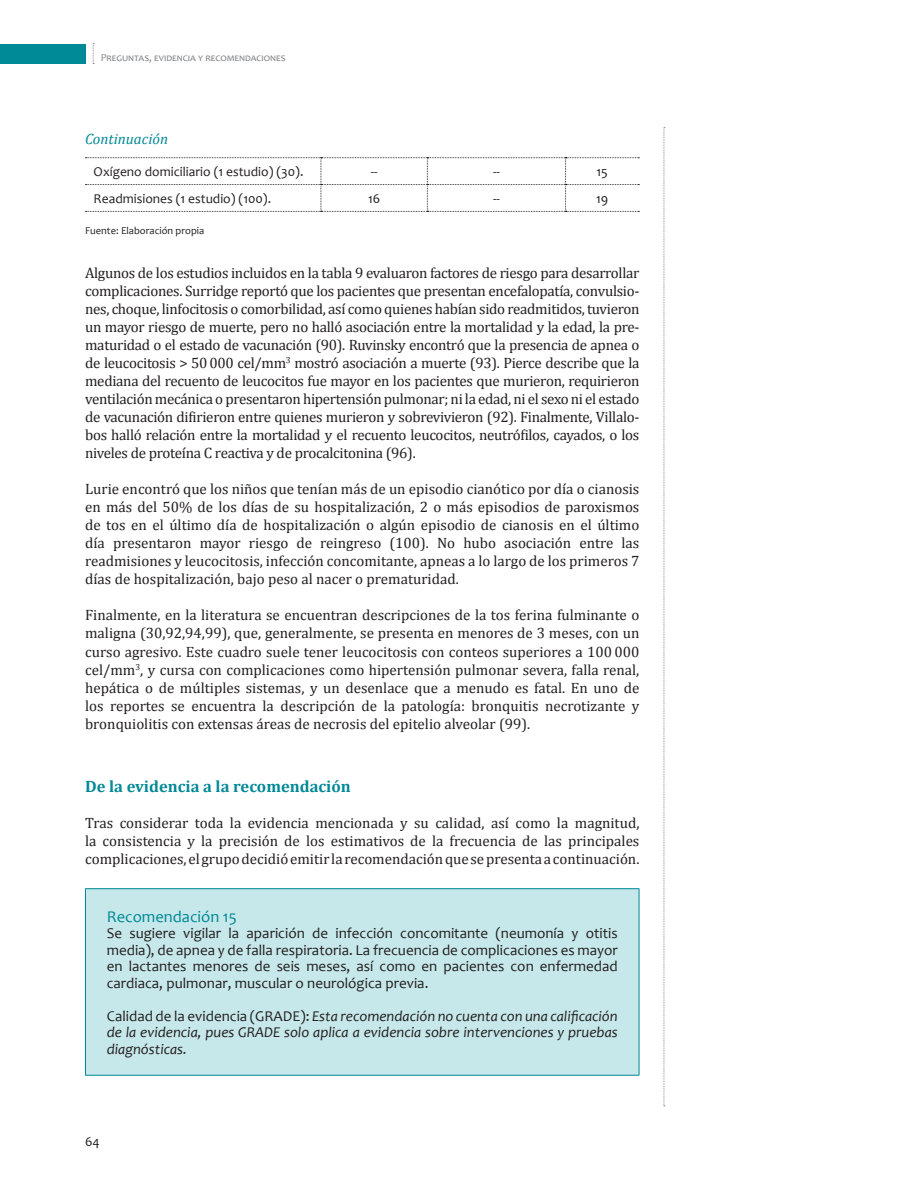
<style>
.page{position:relative;width:915px;height:1191px;background:#fff}
.page>*{position:absolute;margin:0;border:0;box-sizing:border-box;transform-origin:0 0}
.Titulo_3{font:700 16.5px "Cambria";color:#008996}
.titulo_cuadro_recome{font:16.5px "Candara";color:#008996}
.Texto_normal{font:15px/18px "Cambria";color:#231f20;text-align:justify}
.Texto_cuadro{font:15px/16.5px "Candara";color:#231f20;text-align:justify}
.Texto_cuadro-2{font:italic 15px/16.5px "Candara";color:#231f20;text-align:justify}
.Titulo_3-2{font:italic 15px "Cambria";color:#008996}
.Texto_normal_tabla{font:13.5px "Candara";color:#231f20}
.t1{font:10.5px "Candara";color:#808285}
.Texto_normal-2{font:10.5px "Candara";color:#231f20}
.s1{font-style:normal}
</style>
<div class="page">
<svg style="left:663px;top:127px;width:1px;height:979px"></svg>
<div style="left:0;top:44px;width:86px;height:19px;background:#008996"></div>
<svg style="left:93px;top:43px;width:1px;height:21px"></svg>
<svg style="left:85px;top:157px;width:554px;height:55px"></svg>
<div style="left:85px;top:888px;width:553px;height:187px;background:#c7e8ea"></div>
<hr style="left:85px;top:888px;width:554px;height:1px;background:#008996">
<hr style="left:85px;top:889px;width:1px;height:185px;background:#008996">
<hr style="left:638px;top:889px;width:1px;height:185px;background:#008996">
<hr style="left:85px;top:1074px;width:554px;height:1px;background:#008996">
<p class="t1" style="left:101px;top:51px;width:186px">Preguntas, evidencia y recomendaciones</p>
<p class="Titulo_3-2" style="left:85px;top:128px;width:84px">Continuación</p>
<p class="Texto_normal_tabla" style="left:94px;top:163px;width:211px">Oxígeno domiciliario (1 estudio) (30).</p>
<p class="Texto_normal_tabla" style="left:370px;top:163px;width:8px">--</p>
<p class="Texto_normal_tabla" style="left:493px;top:163px;width:8px">--</p>
<p class="Texto_normal_tabla" style="left:596px;top:163px;width:13px">15</p>
<p class="Texto_normal_tabla" style="left:94px;top:190px;width:179px">Readmisiones (1 estudio) (100).</p>
<p class="Texto_normal_tabla" style="left:368px;top:190px;width:14px">16</p>
<p class="Texto_normal_tabla" style="left:493px;top:190px;width:8px">--</p>
<p class="Texto_normal_tabla" style="left:596px;top:190px;width:14px">19</p>
<p class="Texto_normal-2" style="left:85px;top:224px;width:121px">Fuente: Elaboración propia</p>
<p class="Texto_normal" style="left:85px;top:264px;width:555px">Algunos de los estudios incluidos en la tabla 9 evaluaron factores de riesgo para desarrollar complicaciones. Surridge reportó que los pacientes que presentan encefalopatía, convulsio&shy;nes, choque, linfocitosis o comorbilidad, así como quienes habían sido readmitidos, tuvieron un mayor riesgo de muerte, pero no halló asociación entre la mortalidad y la edad, la pre&shy;maturidad o el estado de vacunación (90). Ruvinsky encontró que la presencia de apnea o de leucocitosis &gt; 50 000 cel/mm<sup>3</sup> mostró asociación a muerte (93). Pierce describe que la mediana del recuento de leucocitos fue mayor en los pacientes que murieron, requirieron ventilación mecánica o presentaron hipertensión pulmonar; ni la edad, ni el sexo ni el estado de vacunación difirieron entre quienes murieron y sobrevivieron (92). Finalmente, Villalo&shy;bos halló relación entre la mortalidad y el recuento leucocitos, neutrófilos, cayados, o los niveles de proteína C reactiva y de procalcitonina (96).</p>
<p class="Texto_normal" style="left:85px;top:480px;width:555px">Lurie encontró que los niños que tenían más de un episodio cianótico por día o cianosis en más del 50% de los días de su hospitalización, 2 o más episodios de paroxismos de tos en el último día de hospitalización o algún episodio de cianosis en el último día presentaron mayor riesgo de reingreso (100). No hubo asociación entre las readmisiones y leucocitosis, infección concomitante, apneas a lo largo de los primeros 7 días de hospitalización, bajo peso al nacer o prematuridad.</p>
<p class="Texto_normal" style="left:85px;top:606px;width:555px">Finalmente, en la literatura se encuentran descripciones de la tos ferina fulminante o maligna (30,92,94,99), que, generalmente, se presenta en menores de 3 meses, con un curso agresivo. Este cuadro suele tener leucocitosis con conteos superiores a 100 000 cel/mm<sup>3</sup>, y cursa con complicaciones como hipertensión pulmonar severa, falla renal, hepática o de múltiples sistemas, y un desenlace que a menudo es fatal. En uno de los reportes se encuentra la descripción de la patología: bronquitis necrotizante y bronquiolitis con extensas áreas de necrosis del epitelio alveolar (99).</p>
<p class="Titulo_3" style="left:85px;top:775px;width:267px">De la evidencia a la recomendación</p>
<p class="Texto_normal" style="left:85px;top:814px;width:555px">Tras considerar toda la evidencia mencionada y su calidad, así como la magnitud, la consistencia y la precisión de los estimativos de la frecuencia de las principales complicaciones, el grupo decidió emitir la recomendación que se presenta a continuación.</p>
<p class="titulo_cuadro_recome" style="left:107px;top:906px;width:131px">Recomendación 15</p>
<p class="Texto_cuadro" style="left:107px;top:925px;width:512px">Se sugiere vigilar la aparición de infección concomitante (neumonía y otitis media), de apnea y de falla respiratoria. La frecuencia de complicaciones es mayor en lactantes menores de seis meses, así como en pacientes con enfermedad cardiaca, pulmonar, muscular o neurológica previa.</p>
<p class="Texto_cuadro-2" style="left:107px;top:1007px;width:512px"><span class="s1">Calidad de la evidencia (GRADE):</span> Esta recomendación no cuenta con una calificación de la evidencia, pues GRADE solo aplica a evidencia sobre intervenciones y pruebas diagnósticas.</p>
<p class="Texto_normal_tabla" style="left:85px;top:1133px;width:16px">64</p>
</div>
